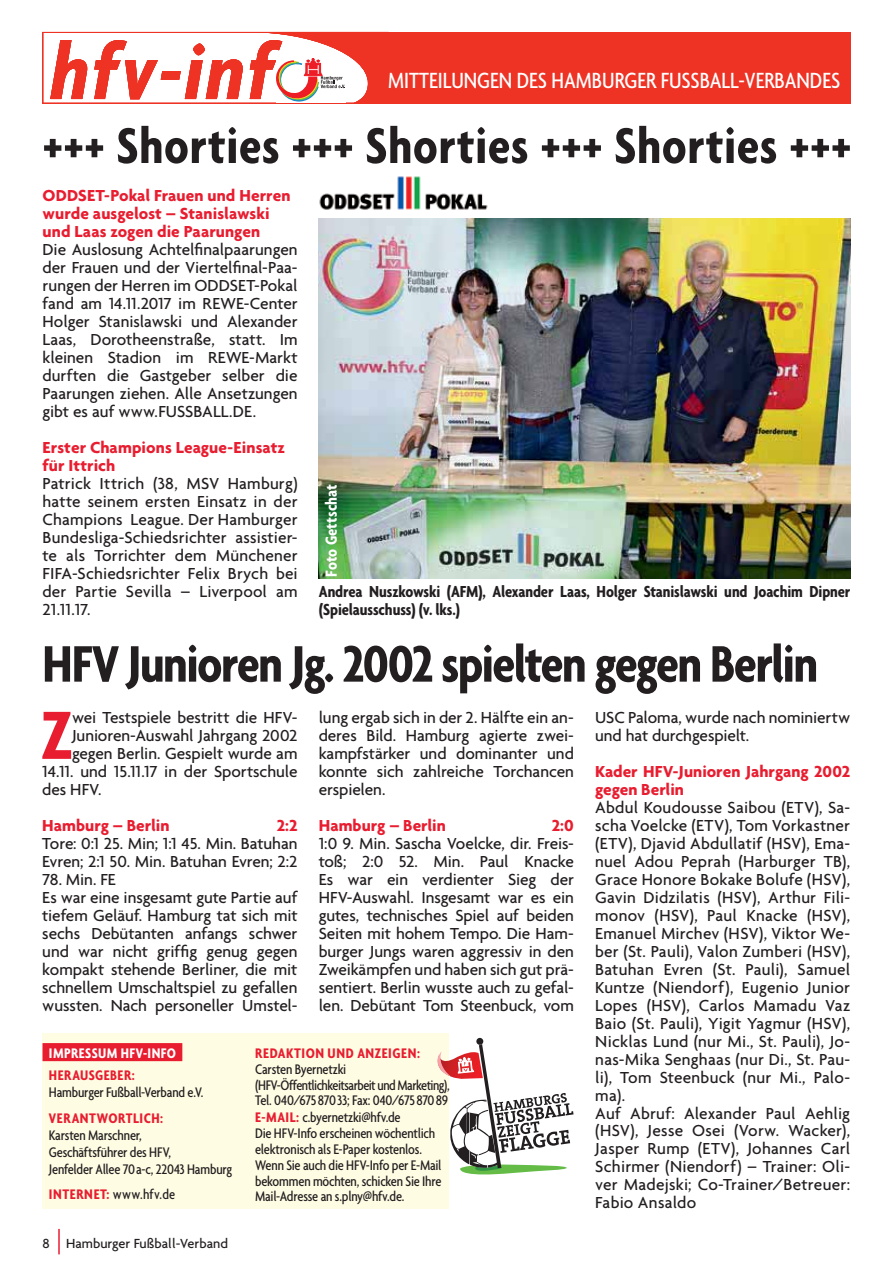
<style>
.page{position:relative;width:893px;height:1263px;background:#fff}
.page>*{position:absolute;margin:0;border:0;box-sizing:border-box;transform-origin:0 0}
.t1{font:italic 700 condensed 85.8px "Agenda";letter-spacing:.04em;color:#ee3224}
.t2{font:700 condensed 73.65px "Agenda";color:#e81d30}
.t3{font:700 condensed 55.5px "Agenda";letter-spacing:-.03em;color:#231f20}
.t4{font:700 condensed 54px "Agenda";letter-spacing:.01em;color:#231f20}
.t5{font:500 condensed 23.85px "Agenda";color:#fff}
.t6{font:500 17.25px/18px "Agenda";color:#231f20}
.t7{font:700 17.25px/18px "Agenda";color:#e81d30}
.t8{font:700 condensed 17.25px/18px "Agenda";letter-spacing:-.005em;color:#231f20}
.t9{font:700 condensed 17.25px "Agenda";color:#fff}
.t10{font:500 condensed 15px/15.9px "Agenda";letter-spacing:-.015em;color:#231f20}
.t11{font:700 condensed 15px "Agenda";letter-spacing:.035em;color:#e81d30}
.t12{font:700 condensed 15px "Agenda";letter-spacing:.03em;color:#fff}
.t13{font:500 14.25px "Agenda";color:#231f20}
.s1{font-weight:700;color:#e81d30}
</style>
<div class="page">
<hr style="left:58px;top:1229px;width:2px;height:25px;background:#e81d30">
<div style="left:42px;top:32px;width:346px;height:72px;border:1px solid #ee3224"></div>
<div style="left:388px;top:32px;width:462px;height:72px;background:#ee3224"></div>
<svg style="left:248px;top:32px;width:140px;height:72px"></svg>
<div style="left:43px;top:1033px;width:406px;height:176px;background:#fffce4"></div>
<div style="left:42px;top:1043px;width:140px;height:18px;background:#e81d30"></div>
<svg style="left:437px;top:1044px;width:136px;height:131px"></svg>
<div style="left:476px;top:1038px;width:7px;height:7px;background:#231f20;border-radius:50%"></div>
<img style="left:319px;top:176px;width:169px;height:34px">
<img style="left:319px;top:219px;width:531px;height:360px">
<h1 class="t1" style="left:51px;top:25px;width:224px">hfv-inf</h1>
<h3 class="t5" style="left:388px;top:72px;width:453px">MITTEILUNGEN DES HAMBURGER FUSSBALL-VERBANDES</h3>
<h3 class="t4" style="left:43px;top:130px;width:810px">+++ Shorties +++ Shorties +++ Shorties +++</h3>
<p class="t7" style="left:43px;top:187px;width:250px">ODDSET-Pokal Frauen und Herren wurde ausgelost – Stanislawski und Laas zogen die Paarungen</p>
<p class="t6" style="left:43px;top:241px;width:257px;text-align:justify">Die Auslosung Achtelfinalpaarungen der Frauen und der Viertelfinal-Paa&shy;rungen der Herren im ODDSET-Pokal fand am 14.11.2017 im REWE-Center Holger Stanislawski und Alexander Laas, Dorotheenstraße, statt. Im kleinen Stadion im REWE-Markt durften die Gastgeber selber die Paarungen ziehen. Alle Ansetzungen gibt es auf www.FUSSBALL.DE.</p>
<p class="t7" style="left:43px;top:439px;width:244px">Erster Champions League-Einsatz für Ittrich</p>
<p class="t6" style="left:43px;top:475px;width:257px;text-align:justify">Patrick Ittrich (38, MSV Hamburg) hatte seinem ersten Einsatz in der Champions League. Der Hamburger Bundesliga-Schiedsrichter assistier&shy;te als Torrichter dem Münchener FIFA-Schiedsrichter Felix Brych bei der Partie Sevilla – Liverpool am 21.11.17.</p>
<p class="t9" style="left:326px;top:577px;width:94px;rotate:-90deg">Foto Gettschat</p>
<p class="t8" style="left:319px;top:585px;width:533px">Andrea Nuszkowski (AFM), Alexander Laas, Holger Stanislawski und Joachim Dipner (Spielausschuss) (v. lks.)</p>
<h3 class="t3" style="left:42px;top:648px;width:777px">HFV Junioren Jg. 2002 spielten gegen Berlin</h3>
<h2 class="t2" style="left:41px;top:714px;width:33px">Z</h2>
<p class="t6" style="left:72px;top:709px;width:227px">wei Testspiele bestritt die HFV-</p>
<p class="t6" style="left:595px;top:709px;width:257px">USC Paloma, wurde nach nominiertw und hat durchgespielt.</p>
<p class="t7" style="left:595px;top:763px;width:257px">Kader HFV-Junioren Jahrgang 2002 gegen Berlin</p>
<p class="t6" style="left:595px;top:799px;width:257px">Abdul Koudousse Saibou (ETV), Sa&shy;scha Voelcke (ETV), Tom Vorkastner (ETV), Djavid Abdullatif (HSV), Ema&shy;nuel Adou Peprah (Harburger TB),<br>Grace Honore Bokake Bolufe (HSV),<br>Gavin Didzilatis (HSV), Arthur Fili&shy;monov (HSV), Paul Knacke (HSV),<br>Emanuel Mirchev (HSV), Viktor We&shy;ber (St. Pauli), Valon Zumberi (HSV),<br>Batuhan Evren (St. Pauli), Samuel<br>Kuntze (Niendorf), Eugenio Junior<br>Lopes (HSV), Carlos Mamadu Vaz<br>Baio (St. Pauli), Yigit Yagmur (HSV),<br>Nicklas Lund (nur Mi., St. Pauli), Jo&shy;nas-Mika Senghaas (nur Di., St. Pau&shy;li), Tom Steenbuck (nur Mi., Palo&shy;ma).<br>Auf Abruf: Alexander Paul Aehlig (HSV), Jesse Osei (Vorw. Wacker),<br>Jasper Rump (ETV), Johannes Carl<br>Schirmer (Niendorf) – Trainer: Oli&shy;ver Madejski; Co-Trainer/Betreuer:<br>Fabio Ansaldo</p>
<p class="t6" style="left:319px;top:709px;width:257px;text-align:justify">lung ergab sich in der 2. Hälfte ein an&shy;deres Bild. Hamburg agierte zwei&shy;kampfstärker und dominanter und konnte sich zahlreiche Torchancen erspielen.</p>
<p class="t7" style="left:319px;top:817px;width:129px">Hamburg – Berlin</p>
<p class="t7" style="left:552px;top:817px;width:24px">2:0</p>
<p class="t6" style="left:319px;top:835px;width:257px;text-align:justify">1:0 9. Min. Sascha Voelcke, dir. Freis&shy;toß; 2:0 52. Min. Paul Knacke Es war ein verdienter Sieg der HFV-Auswahl. Insgesamt war es ein gutes, technisches Spiel auf beiden Seiten mit hohem Tempo. Die Ham&shy;burger Jungs waren aggressiv in den Zweikämpfen und haben sich gut prä&shy;sentiert. Berlin wusste auch zu gefal&shy;len. Debütant Tom Steenbuck, vom</p>
<p class="t6" style="left:72px;top:727px;width:227px">Junioren-Auswahl Jahrgang 2002</p>
<p class="t6" style="left:72px;top:745px;width:227px">gegen Berlin. Gespielt wurde am</p>
<p class="t6" style="left:42px;top:763px;width:257px">14.11. und 15.11.17 in der Sportschule</p>
<p class="t6" style="left:42px;top:781px;width:61px">des HFV.</p>
<p class="t7" style="left:42px;top:817px;width:129px">Hamburg – Berlin</p>
<p class="t7" style="left:277px;top:817px;width:22px">2:2</p>
<p class="t6" style="left:42px;top:835px;width:257px">Tore: 0:1 25. Min; 1:1 45. Min. Batuhan<br>Evren; 2:1 50. Min. Batuhan Evren; 2:2</p>
<p class="t6" style="left:42px;top:871px;width:257px">78. Min. FE<br>Es war eine insgesamt gute Partie auf tiefem Geläuf. Hamburg tat sich mit sechs Debütanten anfangs schwer und war nicht griffig genug gegen kompakt stehende Berliner, die mit schnellem Umschaltspiel zu gefallen wussten. Nach personeller Umstel-</p>
<p class="t12" style="left:49px;top:1049px;width:129px">IMPRESSUM HFV-INFO</p>
<p class="t11" style="left:49px;top:1071px;width:87px">HERAUSGEBER:</p>
<p class="t10" style="left:49px;top:1086px;width:156px">Hamburger Fußball-Verband e.V.</p>
<p class="t11" style="left:49px;top:1114px;width:116px">VERANTWORTLICH:</p>
<p class="t10" style="left:49px;top:1128px;width:185px;line-height:17px">Karsten Marschner,<br>Geschäftsführer des HFV,<br>Jenfelder Allee 70 a-c, 22043 Hamburg</p>
<p class="t10" style="left:49px;top:1188px;width:128px"><span class="s1">INTERNET:</span> www.hfv.de</p>
<p class="t11" style="left:255px;top:1049px;width:166px">REDAKTION UND ANZEIGEN:</p>
<p class="t10" style="left:255px;top:1062px;width:196px">Carsten Byernetzki (HFV-Öffentlichkeitsarbeit und Marketing), Tel. 040/675 870 33; Fax: 040/675 870 89<br><span class="s1">E-MAIL:</span> c.byernetzki@hfv.de<br>Die HFV-Info erscheinen wöchentlich elektronisch als E-Paper kostenlos.<br>Wenn Sie auch die HFV-Info per E-Mail bekommen möchten, schicken Sie Ihre Mail-Adresse an s.plny@hfv.de.</p>
<p class="t13" style="left:43px;top:1238px;width:187px">8 Hamburger Fußball-Verband</p>
</div>
